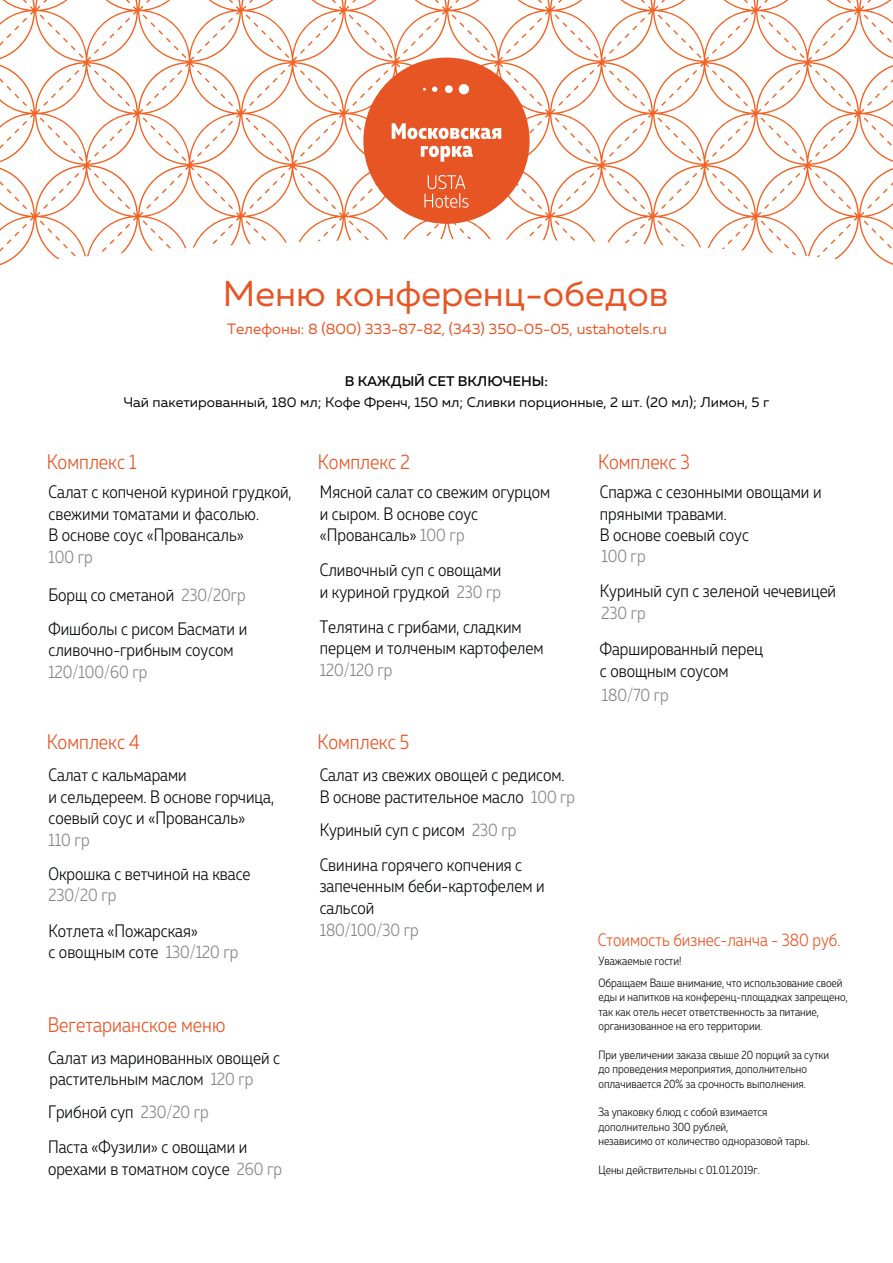
<style>
.page{position:relative;width:893px;height:1263px;background:#fff}
.page>*{position:absolute;margin:0;border:0;box-sizing:border-box;transform-origin:0 0}
.t1{font:35.85px "Muller";color:#e85525}
.t2{font:300 21px "Muller Narrow";color:#e85525}
.t3{font:300 18px/21.6px "Muller Narrow";color:#070a09}
.t4{font:300 18px "Muller Narrow";color:#848586}
.t5{font:300 18px "Muller Narrow";color:#e85525}
.t6{font:15px "Muller";color:#e85525}
.t7{font:13.95px "Muller";color:#070a09}
.t8{font:500 13.95px "Muller";color:#070a09}
.t9{font:300 12px/14.4px "Muller Narrow";color:#070a09}
.s1{color:#848586}
</style>
<div class="page">
<svg style="left:0;top:0;width:893px;height:265px"></svg>
<div style="left:363px;top:58px;width:167px;height:166px;background:#e85525;border-radius:50%"></div>
<svg style="left:432px;top:86px;width:5px;height:6px"></svg>
<div style="left:445px;top:85px;width:8px;height:8px;background:#fff;border-radius:50%"></div>
<div style="left:459px;top:84px;width:10px;height:10px;background:#fff;border-radius:50%"></div>
<svg style="left:392px;top:123px;width:109px;height:39px"></svg>
<svg style="left:424px;top:175px;width:44px;height:33px"></svg>
<h1 class="t1" style="left:223px;top:278px;width:447px">Меню конференц-обедов</h1>
<p class="t6" style="left:227px;top:322px;width:441px">Телефоны: 8 (800) 333-87-82, (343) 350-05-05, ustahotels.ru</p>
<p class="t8" style="left:345px;top:375px;width:205px">В КАЖДЫЙ СЕТ ВКЛЮЧЕНЫ:</p>
<p class="t7" style="left:124px;top:396px;width:647px">Чай пакетированный, 180 мл; Кофе Френч, 150 мл; Сливки порционные, 2 шт. (20 мл); Лимон, 5 г</p>
<p class="t2" style="left:47px;top:449px;width:92px">Комплекс 1</p>
<p class="t3" style="left:49px;top:481px;width:244px">Салат с копченой куриной грудкой, свежими томатами и фасолью.<br>В основе соус «Провансаль»</p>
<p class="t3" style="left:49px;top:538px;width:199px;line-height:37.8px"><span class="s1">100 гр<br></span>Борщ со сметаной <span class="s1">230/20гр</span></p>
<p class="t3" style="left:49px;top:617px;width:200px">Фишболы с рисом Басмати и сливочно-грибным соусом</p>
<p class="t4" style="left:49px;top:661px;width:100px">120/100/60 гр</p>
<p class="t2" style="left:47px;top:729px;width:95px">Комплекс 4</p>
<p class="t3" style="left:49px;top:764px;width:227px">Салат с кальмарами<br>и сельдереем. В основе горчица, соевый соус и «Провансаль»</p>
<p class="t4" style="left:49px;top:829px;width:43px">110 гр</p>
<p class="t3" style="left:49px;top:862px;width:203px">Окрошка с ветчиной на квасе</p>
<p class="t4" style="left:49px;top:884px;width:69px">230/20 гр</p>
<p class="t3" style="left:49px;top:920px;width:191px">Котлета «Пожарская»<br>с овощным соте <span class="s1">130/120 гр</span></p>
<p class="t2" style="left:48px;top:1012px;width:179px">Вегетарианское меню</p>
<p class="t3" style="left:48px;top:1046px;width:233px">Салат из маринованных овощей с растительным маслом <span class="s1">120 гр</span></p>
<p class="t3" style="left:48px;top:1094px;width:201px;line-height:35.1px">Грибной суп <span class="s1">230/20 гр<br></span>Паста «Фузили» с овощами и</p>
<p class="t3" style="left:48px;top:1158px;width:236px">орехами в томатном соусе <span class="s1">260 гр</span></p>
<p class="t2" style="left:318px;top:449px;width:93px">Комплекс 2</p>
<p class="t3" style="left:320px;top:481px;width:232px">Мясной салат со свежим огурцом и сыром. В основе соус «Провансаль» <span class="s1">100 гр</span></p>
<p class="t3" style="left:320px;top:559px;width:183px">Сливочный суп с овощами и куриной грудкой <span class="s1">230 гр</span></p>
<p class="t3" style="left:320px;top:615px;width:225px">Телятина с грибами, сладким перцем и толченым картофелем</p>
<p class="t4" style="left:320px;top:659px;width:74px">120/120 гр</p>
<p class="t2" style="left:317px;top:729px;width:93px">Комплекс 5</p>
<p class="t3" style="left:320px;top:764px;width:257px">Салат из свежих овощей с редисом.<br>В основе растительное масло <span class="s1">100 гр</span></p>
<p class="t3" style="left:320px;top:812px;width:204px;line-height:35.1px">Куриный суп с рисом <span class="s1">230 гр<br></span>Свинина горячего копчения с</p>
<p class="t3" style="left:320px;top:875px;width:226px">запеченным беби-картофелем и сальсой</p>
<p class="t4" style="left:320px;top:918px;width:101px">180/100/30 гр</p>
<p class="t2" style="left:598px;top:449px;width:94px">Комплекс 3</p>
<p class="t3" style="left:600px;top:481px;width:223px">Спаржа с сезонными овощами и пряными травами.<br>В основе соевый соус</p>
<p class="t4" style="left:601px;top:545px;width:46px">100 гр</p>
<p class="t3" style="left:600px;top:580px;width:238px">Куриный суп с зеленой чечевицей</p>
<p class="t4" style="left:601px;top:602px;width:46px">230 гр</p>
<p class="t3" style="left:600px;top:638px;width:165px">Фаршированный перец с овощным соусом</p>
<p class="t4" style="left:602px;top:683px;width:68px">180/70 гр</p>
<p class="t5" style="left:598px;top:928px;width:244px">Стоимость бизнес-ланча - 380 руб.</p>
<p class="t9" style="left:598px;top:950px;width:246px;line-height:21.3px">Уважаемые гости!<br>Обращаем Ваше внимание, что использование своей</p>
<p class="t9" style="left:598px;top:990px;width:251px">еды и напитков на конференц-площадках запрещено, так как отель несет ответственность за питание, организованное на его территории.</p>
<p class="t9" style="left:598px;top:1047px;width:232px">При увеличении заказа свыше 20 порций за сутки до проведения мероприятия, дополнительно оплачивается 20% за срочность выполнения.</p>
<p class="t9" style="left:598px;top:1105px;width:213px">За упаковку блюд с собой взимается дополнительно 300 рублей,<br>независимо от количество одноразовой тары.</p>
<p class="t9" style="left:598px;top:1162px;width:163px">Цены действительны с 01.01.2019г.</p>
</div>
